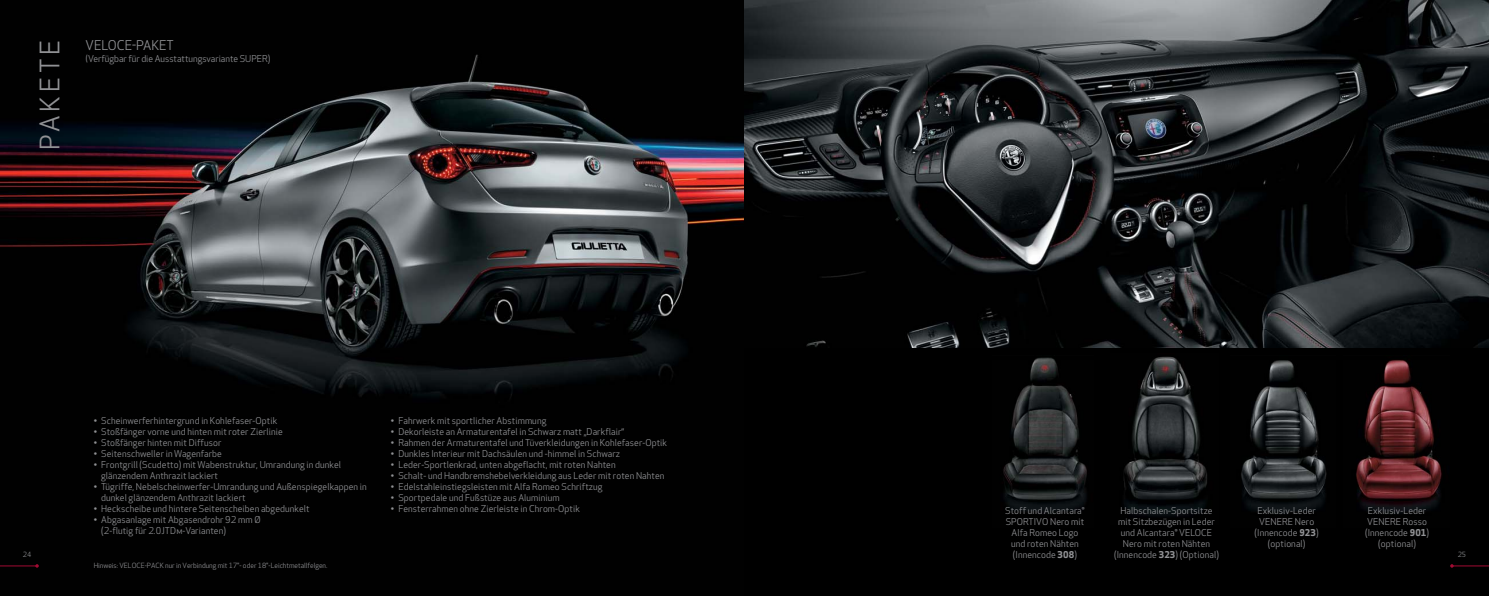
<style>
.page{position:relative;width:1489px;height:596px;background:#fff}
.page>*{position:absolute;margin:0;border:0;box-sizing:border-box;transform-origin:0 0}
.t1{font:26.25px "Apex New";letter-spacing:.15em;color:#909194}
.t2{font:13.12px "Apex New";color:#909194}
.t3{font:9.19px/11px "Apex New";letter-spacing:.01em;color:#909194;text-align:center}
.t4{font:7px "Apex New";color:#909194}
.s1{font-weight:700}
</style>
<div class="page">
<img style="left:0;top:0;width:744px;height:595px">
<div style="left:744px;top:0;width:744px;height:595px;background:#000"></div>
<img style="left:745px;top:0;width:743px;height:347px">
<hr style="left:0;top:565px;width:37px;height:1px;background:#a20b33">
<hr style="left:1451px;top:565px;width:37px;height:1px;background:#a20b33">
<img style="left:1003px;top:357px;width:84px;height:156px">
<img style="left:1241px;top:360px;width:86px;height:153px">
<img style="left:1356px;top:360px;width:86px;height:153px">
<img style="left:1123px;top:356px;width:84px;height:160px">
<h1 class="t1" style="left:40px;top:150px;width:111px;rotate:-90deg">PAKETE</h1>
<h2 class="t2" style="left:86px;top:40px;width:90px">VELOCE-PAKET</h2>
<p class="t3" style="left:86px;top:54px;width:186px">(Verfügbar für die Ausstattungsvariante SUPER)</p>
<p class="t3" style="left:94px;top:416px;width:185px">• Scheinwerferhintergrund in Kohlefaser-Optik</p>
<p class="t3" style="left:94px;top:427px;width:191px">• Stoßfänger vorne und hinten mit roter Zierlinie</p>
<p class="t3" style="left:94px;top:438px;width:129px">• Stoßfänger hinten mit Diffusor</p>
<p class="t3" style="left:94px;top:449px;width:130px">• Seitenschweller in Wagenfarbe</p>
<p class="t3" style="left:101px;top:460px;width:241px;text-align:left;text-indent:-7px">• Frontgrill (Scudetto) mit Wabenstruktur, Umrandung in dunkel glänzendem Anthrazit lackiert</p>
<p class="t3" style="left:101px;top:482px;width:267px;text-align:left;text-indent:-7px">• Tügriffe, Nebelscheinwerfer-Umrandung und Außenspiegelkappen in dunkel glänzendem Anthrazit lackiert</p>
<p class="t3" style="left:94px;top:504px;width:217px">• Heckscheibe und hintere Seitenscheiben abgedunkelt</p>
<p class="t3" style="left:101px;top:515px;width:161px;text-align:left;text-indent:-7px">• Abgasanlage mit Abgasendrohr 92 mm Ø (2-flutig für 2.0JTDm-Varianten)</p>
<p class="t3" style="left:391px;top:416px;width:157px">• Fahrwerk mit sportlicher Abstimmung</p>
<p class="t3" style="left:391px;top:427px;width:235px">• Dekorleiste an Armaturentafel in Schwarz matt „Darkflair“</p>
<p class="t3" style="left:391px;top:438px;width:278px">• Rahmen der Armaturentafel und Tüverkleidungen in Kohlefaser-Optik</p>
<p class="t3" style="left:391px;top:449px;width:230px">• Dunkles Interieur mit Dachsäulen und -himmel in Schwarz</p>
<p class="t3" style="left:391px;top:460px;width:226px">• Leder-Sportlenkrad, unten abgeflacht, mit roten Nahten</p>
<p class="t3" style="left:391px;top:471px;width:275px">• Schalt- und Handbremshebelverkleidung aus Leder mit roten Nahten</p>
<p class="t3" style="left:391px;top:482px;width:213px">• Edelstahleinstiegsleisten mit Alfa Romeo Schriftzug</p>
<p class="t3" style="left:391px;top:493px;width:170px">• Sportpedale und Fußstüze aus Aluminium</p>
<p class="t3" style="left:391px;top:504px;width:190px">• Fensterrahmen ohne Zierleiste in Chrom-Optik</p>
<p class="t3" style="left:1113px;top:506px;width:106px">Halbschalen-Sportsitze mit Sitzbezügen in Leder und Alcantara® VELOCE<br>Nero mit roten Nähten (Innencode <span class="s1">323</span>) (Optional)</p>
<p class="t3" style="left:1005px;top:506px;width:81px">Stoff und Alcantara®<br>SPORTIVO Nero mit<br>Alfa Romeo Logo und roten Nähten (Innencode <span class="s1">308</span>)</p>
<p class="t3" style="left:1254px;top:506px;width:66px">Exklusiv-Leder<br>VENERE Nero (Innencode <span class="s1">923</span>) (optional)</p>
<p class="t3" style="left:1364px;top:506px;width:66px">Exklusiv-Leder<br>VENERE Rosso (Innencode <span class="s1">901</span>) (optional)</p>
<p class="t4" style="left:23px;top:551px;width:10px">24</p>
<p class="t4" style="left:1457px;top:551px;width:10px">25</p>
<p class="t4" style="left:94px;top:562px;width:235px">Hinweis: VELOCE-PACK nur in Verbindung mit 17"- oder 18"-Leichtmetallfelgen.</p>
</div>
